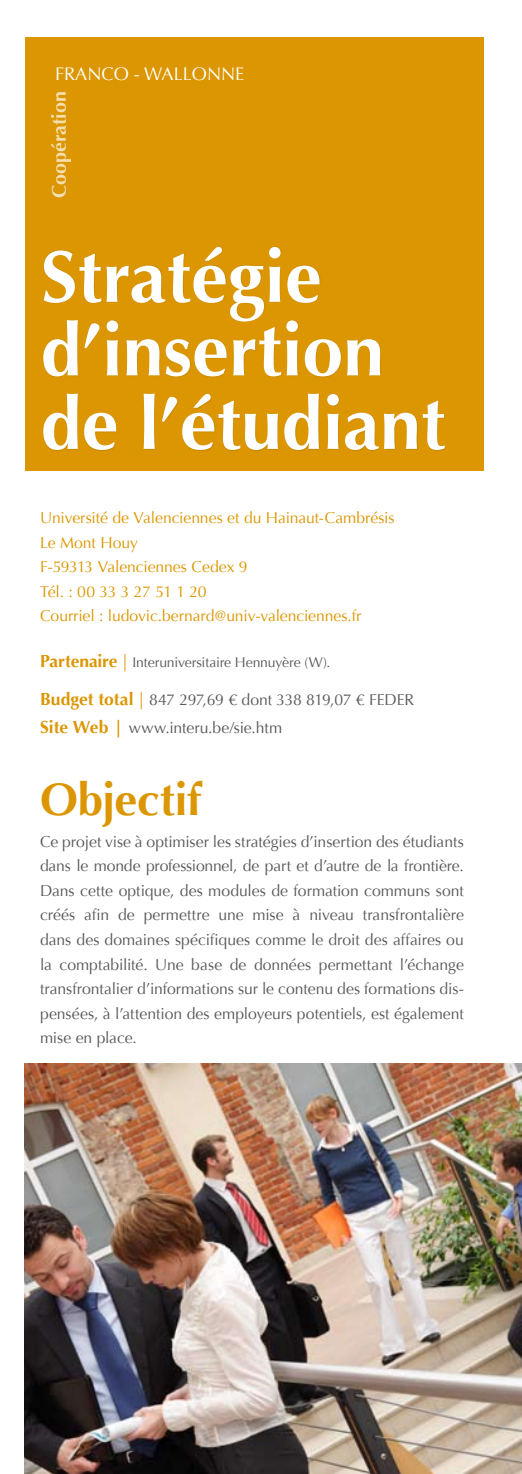
<style>
.page{position:relative;width:522px;height:1474px;background:#fff}
.page>*{position:absolute;margin:0;border:0;box-sizing:border-box;transform-origin:0 0}
.t1{font:700 73.5px/73.5px "Optima";color:#fff}
.t2{font:700 45.5px "Optima";letter-spacing:-.01em;color:#db9601}
.t3{font:700 19.6px "Optima";color:#fff}
.t4{font:18.2px "Optima";color:#fff}
.t5{font:15.75px/24.5px "Optima";letter-spacing:-.005em;color:#58585a}
.t6{font:15.75px/24.5px "Optima";letter-spacing:-.005em;color:#db9601}
.t7{font:14px "Optima";letter-spacing:-.01em;color:#58585a}
.s1{font-weight:700;font-size:17.5px;color:#db9601}
.s2{font-size:17.5px;color:#db9601}
</style>
<div class="page">
<img style="left:25px;top:1063px;width:497px;height:410px">
<div style="left:25px;top:38px;width:459px;height:433px;background:#db9601"></div>
<div style="left:42px;top:246px;width:480px;height:320px;background:#000;opacity:.1"></div>
<p class="t4" style="left:55px;top:64px;width:191px">FRANCO - WALLONNE</p>
<p class="t3" style="left:48px;top:198px;width:108px;rotate:-90deg">Coopération</p>
<h1 class="t1" style="left:41px;top:241px;width:406px">Stratégie d’insertion de l’étudiant</h1>
<p class="t6" style="left:40px;top:506px;width:356px">Université de Valenciennes et du Hainaut-Cambrésis Le Mont H ouy<br>F-59313 Valenciennes Cedex 9<br>Tél. : 00 33 3 27 51 1 20<br>Courriel : ludovic.bernard@univ-valenciennes.fr</p>
<p class="t7" style="left:40px;top:654px;width:292px"><span class="s1">Partenaire</span> <span class="s2">|</span> Interuniversitaire Hennuyère (W).</p>
<p class="t5" style="left:40px;top:686px;width:375px;line-height:28px"><span class="s1">Budget total</span> <span class="s2">|</span> 847 297,69 € dont 338 819,07 € FEDER<br><span class="s1">Site Web |</span> www.interu.be/sie.htm</p>
<h2 class="t2" style="left:40px;top:773px;width:164px">Objectif</h2>
<p class="t5" style="left:40px;top:829px;width:425px;text-align:justify">Ce projet vise à optimiser les stratégies d’insertion des étudiants dans le monde professionnel, de part et d’autre de la frontière.<br>Dans cette optique, des modules de formation communs sont créés afin de permettre une mise à niveau transfrontalière dans des domaines spécifiques comme le droit des affaires ou la comptabilité. Une base de données permettant l’échange transfrontalier d’informations sur le contenu des formations dis&shy;pensées, à l’attention des employeurs potentiels, est également mise en place.</p>
</div>
